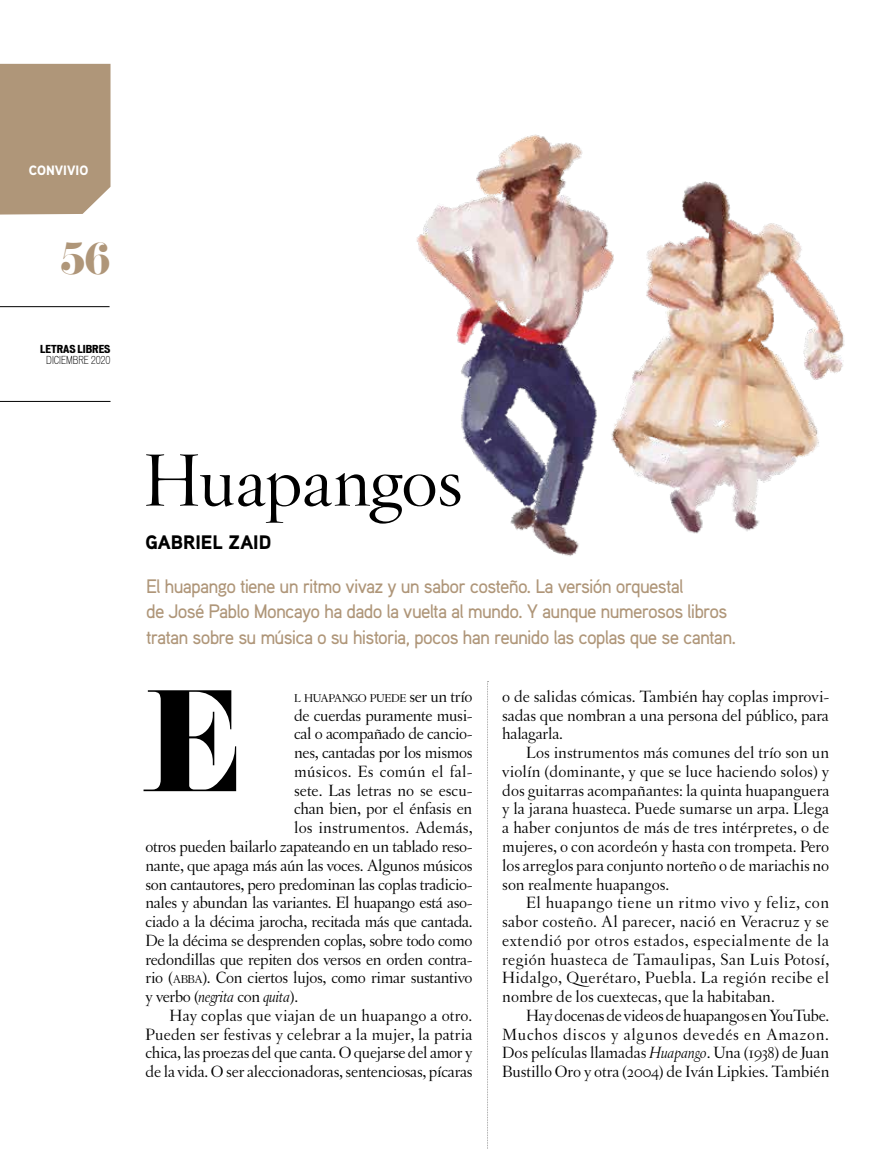
<style>
.page{position:relative;width:893px;height:1149px;background:#fff}
.page>*{position:absolute;margin:0;border:0;box-sizing:border-box;transform-origin:0 0}
.t1{font:126.15px "Eloquent JF";color:#000}
.t2{font:300 72px "Hoefler Titling";letter-spacing:-.005em;color:#000}
.t3{font:39px "Eloquent JF";color:#af9679}
.t4{font:500 19.5px/25.5px "Aaux Pro";letter-spacing:-.04em;color:#af9679}
.t5{font:900 19.5px "Aaux Pro";color:#000}
.t6{font:17.25px/18.8px "Letras Oldstyle";letter-spacing:-.02em;color:#000;text-align:justify}
.t7{font:17.25px "Letras Oldstyle";letter-spacing:.01em;color:#000}
.t8{font:17.25px "Letras Oldstyle";color:#000}
.t9{font:17.25px "Letras Oldstyle";letter-spacing:.015em;color:#000}
.t10{font:900 13.5px "Aaux Pro";color:#fff}
.t11{font:12.15px "Letras Oldstyle";letter-spacing:-.03em;color:#000}
.t12{font:300 condensed 10.5px "Vonnes";color:#000}
.t13{font:700 expanded 10.5px "Vonnes";color:#000}
.s1{font-size:17.25px}
.s2{font-size:12.15px}
.s3{font-style:inherit}
.s4{font-style:italic}
</style>
<div class="page">
<svg style="left:487px;top:681px;width:2px;height:468px"></svg>
<img style="left:416px;top:134px;width:429px;height:422px">
<hr style="left:0;top:401px;width:111px;height:1px;background:#000">
<hr style="left:0;top:306px;width:110px;height:1px;background:#000">
<div style="left:0;top:64px;width:111px;height:150px;background:#af9679"></div>
<p class="t10" style="left:29px;top:161px;width:61px">CONVIVIO</p>
<h3 class="t3" style="left:60px;top:232px;width:52px">56</h3>
<p class="t13" style="left:40px;top:343px;width:72px">LETRAS LIBRES</p>
<p class="t12" style="left:46px;top:353px;width:66px">DICIEMBRE 2020</p>
<h2 class="t2" style="left:143px;top:425px;width:321px">Huapangos</h2>
<p class="t5" style="left:146px;top:529px;width:127px">GABRIEL ZAID</p>
<p class="t4" style="left:146px;top:572px;width:592px">El huapango tiene un ritmo vivaz y un sabor costeño. La versión orquestal<br>de José Pablo Moncayo ha dado la vuelta al mundo. Y aunque numerosos libros tratan sobre su música o su historia, pocos han reunido las coplas que se cantan.</p>
<h1 class="t1" style="left:146px;top:657px;width:98px">E</h1>
<p class="t11" style="left:294px;top:691px;width:180px">L HUAPANGO PUEDE <span class="s1">ser un trío</span></p>
<p class="t6" style="left:294px;top:705px;width:180px">de cuerdas puramente musi-</p>
<p class="t6" style="left:294px;top:724px;width:180px">cal o acompañado de cancio-</p>
<p class="t6" style="left:294px;top:743px;width:180px">nes, cantadas por los mismos</p>
<p class="t9" style="left:294px;top:761px;width:180px">músicos. Es común el fal-</p>
<p class="t8" style="left:294px;top:780px;width:180px">sete. Las letras no se escu-</p>
<p class="t6" style="left:294px;top:799px;width:180px">chan bien, por el énfasis en</p>
<p class="t7" style="left:294px;top:817px;width:180px">los instrumentos. Además,</p>
<p class="t6" style="left:146px;top:836px;width:328px">otros pueden bailarlo zapateando en un tablado reso-</p>
<p class="t6" style="left:146px;top:855px;width:328px">nante, que apaga más aún las voces. Algunos músicos</p>
<p class="t6" style="left:146px;top:874px;width:328px">son cantautores, pero predominan las coplas tradicio-</p>
<p class="t6" style="left:146px;top:893px;width:328px">nales y abundan las variantes. El huapango está aso-</p>
<p class="t6" style="left:146px;top:911px;width:328px">ciado a la décima jarocha, recitada más que cantada.</p>
<p class="t6" style="left:146px;top:930px;width:328px">De la décima se desprenden coplas, sobre todo como</p>
<p class="t6" style="left:146px;top:949px;width:328px">redondillas que repiten dos versos en orden contra-</p>
<p class="t6" style="left:146px;top:968px;width:328px">rio (<span class="s2">ABBA</span><span class="s3">).</span> Con ciertos lujos, como rimar sustantivo</p>
<p class="t6" style="left:146px;top:986px;width:154px">y verbo (<span class="s4">negrita</span> con <span class="s4">quita</span>).</p>
<p class="t7" style="left:170px;top:1005px;width:304px">Hay coplas que viajan de un huapango a otro.</p>
<p class="t7" style="left:146px;top:1023px;width:328px">Pueden ser festivas y celebrar a la mujer, la patria</p>
<p class="t6" style="left:146px;top:1043px;width:328px">chica, las proezas del que canta. O quejarse del amor y</p>
<p class="t6" style="left:146px;top:1061px;width:329px">de la vida. O ser aleccionadoras, sentenciosas, pícaras</p>
<p class="t6" style="left:502px;top:686px;width:329px">o de salidas cómicas. También hay coplas improvi&shy;sadas que nombran a una persona del público, para halagarla.</p>
<p class="t6" style="left:502px;top:743px;width:329px;text-indent:24px">Los instrumentos más comunes del trío son un violín (dominante, y que se luce haciendo solos) y dos guitarras acompañantes: la quinta huapanguera y la jarana huasteca. Puede sumarse un arpa. Llega a haber conjuntos de más de tres intérpretes, o de mujeres, o con acordeón y hasta con trompeta. Pero los arreglos para conjunto norteño o de mariachis no son realmente huapangos.</p>
<p class="t6" style="left:502px;top:893px;width:328px;text-indent:24px">El huapango tiene un ritmo vivo y feliz, con sabor costeño. Al parecer, nació en Veracruz y se extendió por otros estados, especialmente de la región huasteca de Tamaulipas, San Luis Potosí, Hidalgo, Querétaro, Puebla. La región recibe el nombre de los cuextecas, que la habitaban.</p>
<p class="t6" style="left:502px;top:1005px;width:329px;text-indent:24px">Hay docenas de videos de huapangos en YouTube.<br>Muchos discos y algunos devedés en Amazon.<br>Dos películas llamadas <span class="s4">Huapango</span>. Una (1938) de Juan Bustillo Oro y otra (2004) de Iván Lipkies. También</p>
</div>
